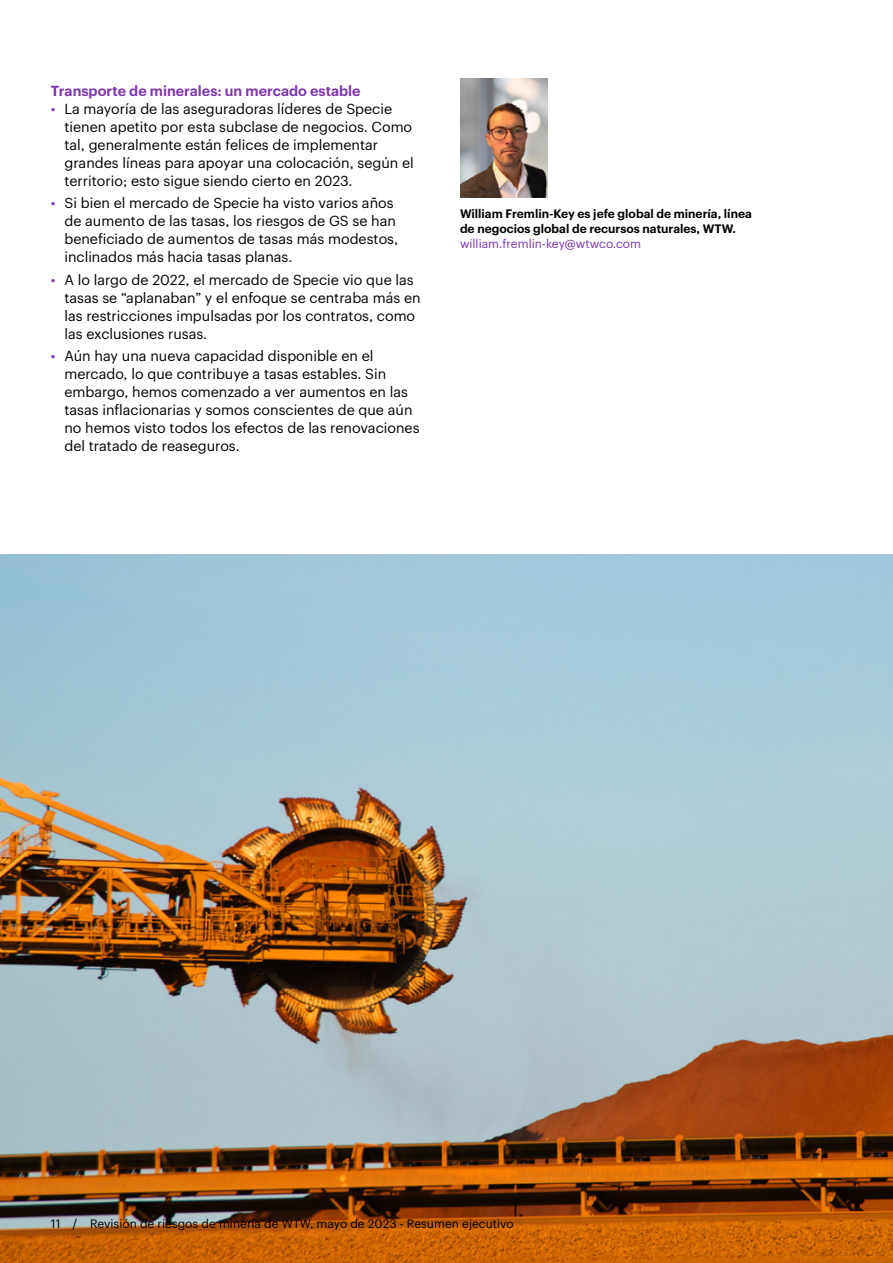
<style>
.page{position:relative;width:893px;height:1263px;background:#fff}
.page>*{position:absolute;margin:0;border:0;box-sizing:border-box;transform-origin:0 0}
.t1{font:14.25px/18px "Graphik";color:#000}
.t2{font:600 14.25px "Graphik";color:#7f35b2}
.t3{font:600 12px/15px "Graphik";color:#000}
.t4{font:12px "Graphik";color:#000}
.t5{font:12px "Graphik";color:#7f35b2}
.s1{color:#7f35b2}
</style>
<div class="page">
<img style="left:0;top:555px;width:893px;height:708px">
<img style="left:460px;top:78px;width:88px;height:119px">
<p class="t2" style="left:51px;top:80px;width:311px">Transporte de minerales: un mercado estable</p>
<p class="t1" style="left:64px;top:98px;width:351px;text-indent:-13px"><span class="s1">•</span> La mayoría de las aseguradoras líderes de Specie tienen apetito por esta subclase de negocios. Como tal, generalmente están felices de implementar grandes líneas para apoyar una colocación, según el territorio; esto sigue siendo cierto en 2023.</p>
<p class="t1" style="left:64px;top:193px;width:335px;text-indent:-13px"><span class="s1">•</span> Si bien el mercado de Specie ha visto varios años de aumento de las tasas, los riesgos de GS se han beneficiado de aumentos de tasas más modestos, inclinados más hacia tasas planas.</p>
<p class="t1" style="left:64px;top:269px;width:358px;text-indent:-13px"><span class="s1">•</span> A lo largo de 2022, el mercado de Specie vio que las tasas se “aplanaban” y el enfoque se centraba más en las restricciones impulsadas por los contratos, como las exclusiones rusas.</p>
<p class="t1" style="left:64px;top:346px;width:357px;text-indent:-13px"><span class="s1">•</span> Aún hay una nueva capacidad disponible en el mercado, lo que contribuye a tasas estables. Sin embargo, hemos comenzado a ver aumentos en las tasas inflacionarias y somos conscientes de que aún no hemos visto todos los efectos de las renovaciones del tratado de reaseguros.</p>
<p class="t3" style="left:460px;top:205px;width:293px">William Fremlin-Key es jefe global de minería, línea de negocios global de recursos naturales, WTW.</p>
<p class="t5" style="left:460px;top:235px;width:183px">william.fremlin-key@wtwco.com</p>
<p class="t4" style="left:51px;top:1215px;width:464px">11 / Revisión de riesgos de minería de WTW, mayo de 2023 - Resumen ejecutivo</p>
</div>
